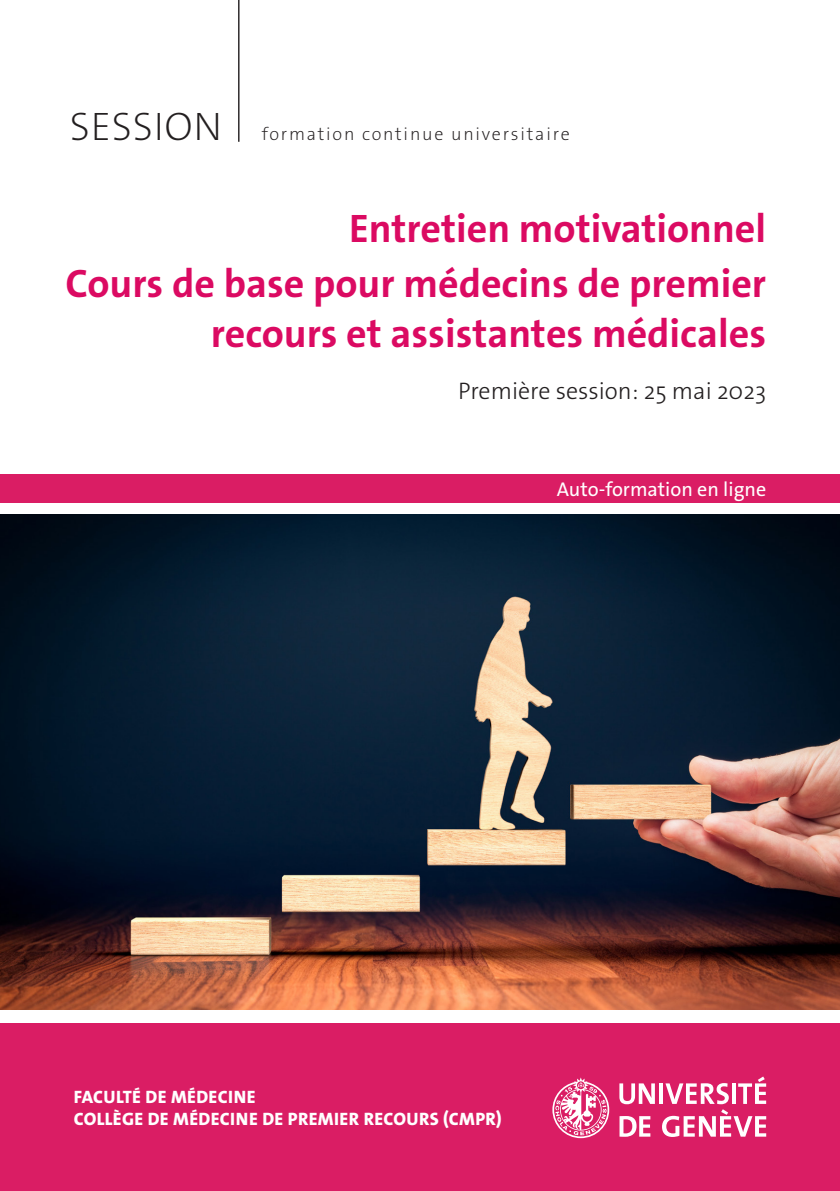
<style>
.page{position:relative;width:840px;height:1191px;background:#fff}
.page>*{position:absolute;margin:0;border:0;box-sizing:border-box;transform-origin:0 0}
.t1{font:700 40px/50px "The Sans Os F";color:#db0a62;text-align:right}
.t2{font:200 40px "The Sans Os F";letter-spacing:.02em;color:#231f20}
.t3{font:300 24px "The Sans Os F";color:#231f20}
.texte{font:20px "The Sans Os F";color:#fff}
.t4{font:800 18px "The Sans Os F";letter-spacing:.02em;color:#fff}
.t5{font:200 18px "The Sans Os F";letter-spacing:.1em;color:#231f20}
</style>
<div class="page">
<div style="left:0;top:474px;width:839px;height:28px;background:#da1d64"></div>
<div style="left:0;top:1023px;width:839px;height:168px;background:#da1d64"></div>
<svg style="left:552px;top:1077px;width:57px;height:61px"></svg>
<svg style="left:619px;top:1083px;width:35px;height:21px"></svg>
<hr style="left:659px;top:1083px;width:3px;height:21px;background:#fff">
<svg style="left:619px;top:1116px;width:31px;height:20px"></svg>
<svg style="left:662px;top:1076px;width:103px;height:61px"></svg>
<hr style="left:238px;top:0;width:1px;height:142px;background:#231f20">
<img style="left:0;top:515px;width:839px;height:494px">
<p class="t2" style="left:70px;top:101px;width:154px">SESSION</p>
<p class="t5" style="left:261px;top:123px;width:309px">formation continue universitaire</p>
<p class="t1" style="left:349px;top:203px;width:418px">Entretien motivationnel</p>
<p class="t1" style="left:65px;top:259px;width:701px">Cours de base pour médecins de premier recours et assistantes médicales</p>
<p class="t3" style="left:458px;top:375px;width:309px">Première session: 25 mai 2023</p>
<p class="texte" style="left:556px;top:476px;width:211px">Auto-formation en ligne</p>
<p class="t4" style="left:74px;top:1085px;width:183px">FACULTÉ DE MÉDECINE</p>
<p class="t4" style="left:74px;top:1107px;width:429px">COLLÈGE DE MÉDECINE DE PREMIER RECOURS (CMPR)</p>
</div>
